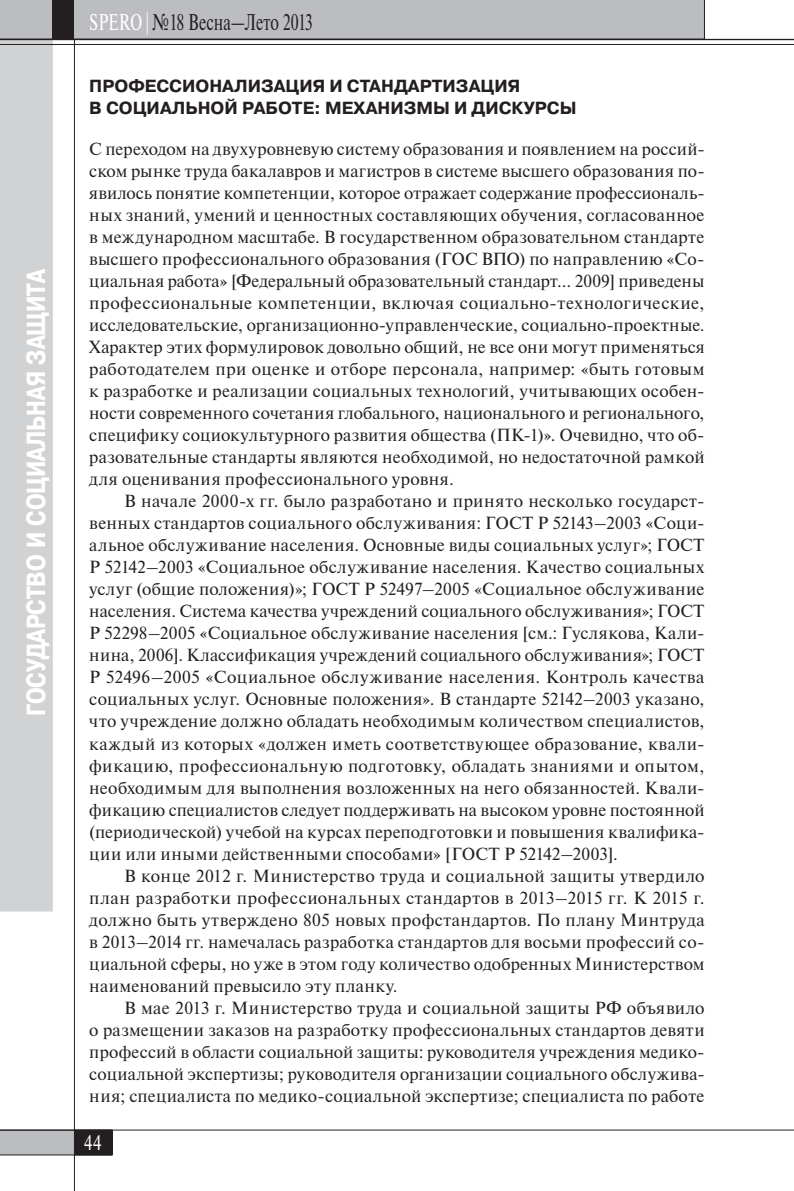
<style>
.page{position:relative;width:794px;height:1191px;background:#fff}
.page>*{position:absolute;margin:0;border:0;box-sizing:border-box;transform-origin:0 0}
.t1{font:700 26.25px "Pragmatica Cond C";color:#fff}
.t2{font:22.75px "Newton";color:#231f20;scale:.7 1}
.t3{font:21px "Newton";color:#fff;scale:.8 1}
.t4{font:17.5px/22.1px "Newton";letter-spacing:.02em;color:#231f20;text-align:justify}
.t5{font:700 17.5px "Pragmatica C";color:#231f20}
.s1{color:#fff}
</style>
<div class="page">
<div style="left:0;top:40px;width:52px;height:871px;background:#d1d2d4"></div>
<svg style="left:0;top:1130px;width:74px;height:25px;background:#b3b4b6"></svg>
<div style="left:75px;top:1130px;width:37px;height:25px;background:#231f20"></div>
<hr style="left:74px;top:0;width:1px;height:1191px;background:#231f20">
<hr style="left:0;top:1129px;width:794px;height:1px;background:#231f20">
<div style="left:0;top:0;width:704px;height:39px;background:#bcbdc0"></div>
<div style="left:52px;top:0;width:22px;height:39px;background:#231f20"></div>
<hr style="left:0;top:39px;width:794px;height:1px;background:#231f20">
<hr style="left:0;top:44px;width:794px;height:1px;background:#231f20">
<h1 class="t1" style="left:21px;top:716px;width:449px;rotate:-90deg">ГОСУДАРСТВО И СОЦИАЛЬНАЯ ЗАЩИТА</h1>
<h2 class="t2" style="left:89px;top:6px;width:321px"><span class="s1">SPERO |</span> №18 Весна—Лето 2013</h2>
<p class="t5" style="left:89px;top:76px;width:14px">Про</p>
<p class="t5" style="left:128px;top:76px;width:42px">фессионализация</p>
<p class="t5" style="left:329px;top:76px;width:13px">истандартизация</p>
<p class="t5" style="left:89px;top:98px;width:14px">всоциально</p>
<p class="t5" style="left:224px;top:98px;width:155px">й работе: механиз</p>
<p class="t5" style="left:416px;top:98px;width:50px">мы идис</p>
<p class="t5" style="left:511px;top:98px;width:25px">курс</p>
<p class="t5" style="left:560px;top:98px;width:18px">ы</p>
<p class="t4" style="left:89px;top:138px;width:617px">С переходом на двухуровневую систему образования и появлением на россий&shy;ском рынке труда бакалавров и магистров в системе высшего образования по&shy;явилось понятие компетенции, которое отражает содержание профессиональ&shy;ных знаний, умений и ценностных составляющих обучения, согласованное в международном масштабе. В государственном образовательном стандарте высшего профессионального образования (ГОС ВПО) по направлению «Со&shy;циальная работа» [Федеральный образовательный стандарт… 2009] приведены профессиональные компетенции, включая социально-технологические, исследовательские, организационно-управленческие, социально-проектные.<br>Характер этих формулировок довольно общий, не все они могут применяться работодателем при оценке и отборе персонала, например: «быть готовым к разработке и реализации социальных технологий, учитывающих особен&shy;ности современного сочетания глобального, национального и регионального, специфику социокультурного развития общества (ПК‑1)». Очевидно, что об&shy;разовательные стандарты являются необходимой, но недостаточной рамкой для оценивания профессионального уровня.</p>
<p class="t4" style="left:89px;top:490px;width:617px;text-indent:35px">В начале 2000‑х гг. было разработано и принято несколько государст&shy;венных стандартов социального обслуживания: ГОСТ Р 52143–2003 «Соци&shy;альное обслуживание населения. Основные виды социальных услуг»; ГОСТ Р 52142–2003 «Социальное обслуживание населения. Качество социальных услуг (общие положения)»; ГОСТ Р 52497–2005 «Социальное обслуживание населения. Система качества учреждений социального обслуживания»; ГОСТ Р 52298–2005 «Социальное обслуживание населения [см.: Гуслякова, Кали&shy;нина, 2006]. Классификация учреждений социального обслуживания»; ГОСТ Р 52496–2005 «Социальное обслуживание населения. Контроль качества социальных услуг. Основные положения». В стандарте 52142–2003 указано, что учреждение должно обладать необходимым количеством специалистов, каждый из которых «должен иметь соответствующее образование, квали&shy;фикацию, профессиональную подготовку, обладать знаниями и опытом, необходимым для выполнения возложенных на него обязанностей. Квали&shy;фикацию специалистов следует поддерживать на высоком уровне постоянной (периодической) учебой на курсах переподготовки и повышения квалифика&shy;ции или иными действенными способами» [ГОСТ Р 52142–2003].</p>
<p class="t4" style="left:89px;top:864px;width:617px;text-indent:35px">В конце 2012 г. Министерство труда и социальной защиты утвердило план разработки профессиональных стандартов в 2013–2015 гг. К 2015 г. должно быть утверждено 805 новых профстандартов. По плану Минтруда в 2013–2014 гг. намечалась разработка стандартов для восьми профессий со&shy;циальной сферы, но уже в этом году количество одобренных Министерством наименований превысило эту планку.</p>
<p class="t4" style="left:89px;top:996px;width:617px;text-indent:35px">В мае 2013 г. Министерство труда и социальной защиты РФ объявило о размещении заказов на разработку профессиональных стандартов девяти профессий в области социальной защиты: руководителя учреждения медико&shy;социальной экспертизы; руководителя организации социального обслужива&shy;ния; специалиста по медико-социальной экспертизе; специалиста по работе</p>
<p class="t3" style="left:84px;top:1127px;width:23px">44</p>
</div>
